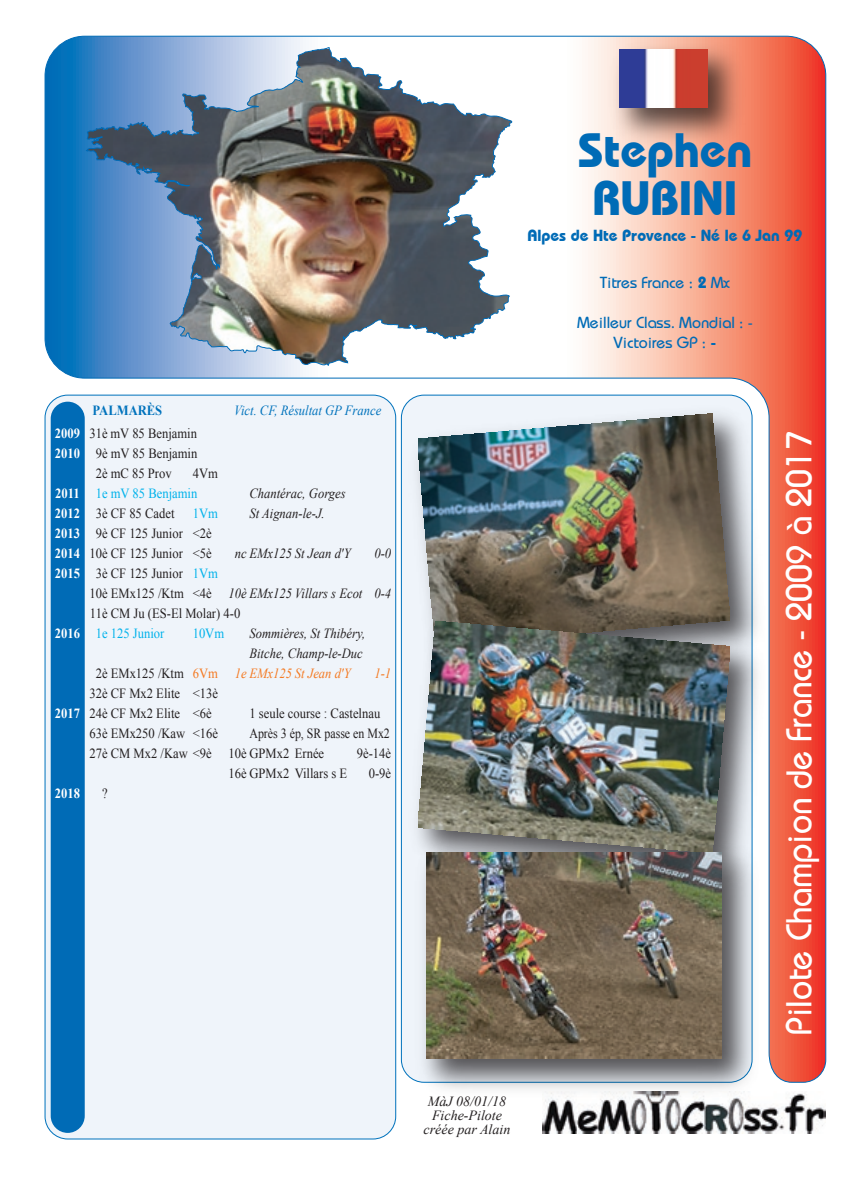
<style>
.page{position:relative;width:842px;height:1191px;background:#fff}
.page>*{position:absolute;margin:0;border:0;box-sizing:border-box;transform-origin:0 0}
.t1{font:700 48px/48px "Bauhaus IT Cby BT";color:#006bb6;text-align:center}
.t2{font:36px "Bauhaus";color:#fff;scale:.95 1}
.t3{font:16px/20px "Bauhaus";color:#006bb6;text-align:center}
.t4{font:700 16px "Bauhaus IT Cby BT";color:#006bb6}
.t5{font:14px/20px "Times New Roman";color:#231f20;scale:.9 1}
.t6{font:italic 14px "Times New Roman";color:#231f20;scale:.9 1}
.t7{font:14px/20px "Times New Roman";color:#231f20;scale:.85 1}
.t8{font:700 14px/20px "Times New Roman";color:#fff;scale:.9 1}
.t9{font:italic 14px/14px "Times New Roman";color:#231f20;text-align:center}
.t10{font:italic 14px "Times New Roman";color:#f47921;scale:.9 1}
.t11{font:14px "Times New Roman";color:#00b2eb;scale:.9 1}
.t12{font:italic 14px "Times New Roman";color:#0072bc;scale:.9 1}
.t13{font:700 14px "Times New Roman";color:#0072bc;scale:.9 1}
.s1{font-family:"Bauhaus IT Cby BT";font-weight:700}
.s2{color:#00b2eb}
.s3{font-style:italic}
.s4{font-style:normal;color:#231f20}
.s5{font-style:normal}
</style>
<div class="page">
<img style="left:542px;top:1093px;width:284px;height:40px">
<div style="left:44px;top:1082px;width:353px;height:57px;background:#eff4fa"></div>
<img style="left:418px;top:1082px;width:349px;height:22px">
<svg style="left:51px;top:1082px;width:34px;height:50px;background:#0f73ba"></svg>
<img style="left:44px;top:36px;width:782px;height:1046px">
<img style="left:602px;top:35px;width:150px;height:118px">
<img style="left:620px;top:50px;width:87px;height:58px">
<h1 class="t1" style="left:578px;top:125px;width:176px">Stephen<br>RUBINI</h1>
<p class="t4" style="left:527px;top:225px;width:276px">Alpes de Hte Provence - Né le 6 Jan 99</p>
<p class="t3" style="left:600px;top:272px;width:131px">Titres France : <span class="s1">2</span> Mx</p>
<p class="t3" style="left:577px;top:312px;width:177px">Meilleur Class. Mondial : -<br>Victoires GP : <span class="s1">-</span></p>
<p class="t13" style="left:93px;top:400px;width:79px">PALMARÈS</p>
<p class="t12" style="left:234px;top:400px;width:165px">Vict. CF, Résultat GP France</p>
<p class="t8" style="left:55px;top:423px;width:29px">2009<br>2010</p>
<p class="t8" style="left:55px;top:483px;width:29px;text-align:justify">2011<br>2012<br>2013<br>2014<br>2015</p>
<p class="t8" style="left:55px;top:623px;width:29px">2016</p>
<p class="t8" style="left:55px;top:703px;width:29px">2017</p>
<p class="t5" style="left:96px;top:423px;width:114px;text-align:justify;text-indent:-6px">31è mV 85 Benjamin 9è mV 85 Benjamin 2è mC 85 Prov</p>
<p class="t5" style="left:193px;top:463px;width:29px">4Vm</p>
<p class="t11" style="left:96px;top:483px;width:114px">1e mV 85 Benjamin</p>
<p class="t6" style="left:249px;top:483px;width:108px">Chantérac, Gorges</p>
<p class="t5" style="left:96px;top:503px;width:89px">3è CF 85 Cadet</p>
<p class="t11" style="left:193px;top:503px;width:29px">1Vm</p>
<p class="t6" style="left:249px;top:503px;width:85px">St Aignan-le-J.</p>
<p class="t5" style="left:89px;top:523px;width:137px;text-align:center">9è CF 125 Junior &lt;2è<br>10è CF 125 Junior &lt;5è</p>
<p class="t6" style="left:235px;top:543px;width:130px">nc EMx125 St Jean d'Y</p>
<p class="t6" style="left:374px;top:543px;width:20px">0-0</p>
<p class="t5" style="left:89px;top:563px;width:337px;text-indent:6px">3è CF 125 Junior <span class="s2">1Vm<br></span>10è EMx125 /Ktm &lt;4è <span class="s3">10è EMx125 Villars s Ecot 0-4<br></span>11è CM Ju (ES-El Molar) 4-0</p>
<p class="t11" style="left:96px;top:623px;width:78px">1e 125 Junior</p>
<p class="t11" style="left:193px;top:623px;width:36px">10Vm</p>
<p class="t6" style="left:249px;top:623px;width:130px">Sommières, St Thibéry,</p>
<p class="t6" style="left:249px;top:643px;width:127px">Bitche, Champ-le-Duc</p>
<p class="t10" style="left:96px;top:663px;width:285px"><span class="s4">2è EMx125 /Ktm</span> <span class="s5">6Vm</span> 1e EMx125 St Jean d'Y</p>
<p class="t10" style="left:374px;top:663px;width:20px">1-1</p>
<p class="t5" style="left:89px;top:683px;width:144px">32è CF Mx2 Elite &lt;13è<br>24è CF Mx2 Elite &lt;6è</p>
<p class="t5" style="left:249px;top:703px;width:147px">1 seule course : Castelnau</p>
<p class="t5" style="left:89px;top:723px;width:144px">63è EMx250 /Kaw &lt;16è</p>
<p class="t7" style="left:89px;top:723px;width:355px;text-indent:160px">Après 3 ép, SR passe en Mx2<br>27è CM Mx2 /Kaw &lt;9è 10è GPMx2 Ernée</p>
<p class="t5" style="left:357px;top:743px;width:40px">9è-14è</p>
<p class="t5" style="left:228px;top:763px;width:134px">16è GPMx2 Villars s E</p>
<p class="t5" style="left:369px;top:763px;width:26px">0-9è</p>
<p class="t8" style="left:55px;top:783px;width:29px">2018</p>
<p class="t5" style="left:102px;top:783px;width:8px">?</p>
<h2 class="t2" style="left:776px;top:1034px;width:637px;rotate:-90deg">Pilote Champion de France - 2009 à 2017</h2>
<p class="t9" style="left:424px;top:1094px;width:88px">MàJ 08/01/18<br>Fiche-Pilote créée par Alain</p>
</div>
